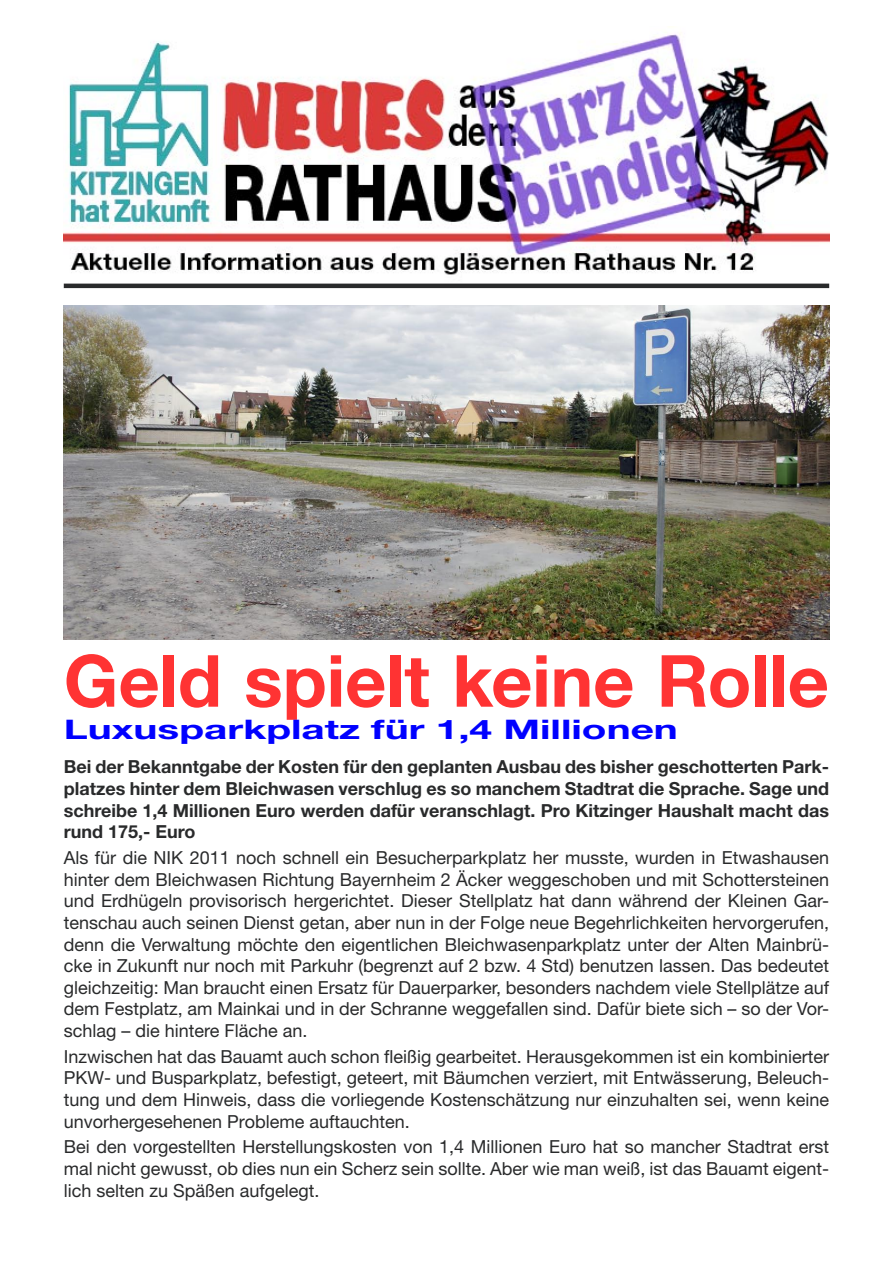
<style>
.page{position:relative;width:893px;height:1263px;background:#fff}
.page>*{position:absolute;margin:0;border:0;box-sizing:border-box;transform-origin:0 0}
.üschr{font:700 72px "Helvetica Neue";letter-spacing:-.005em;color:#f33}
.blau{font:700 27px "Helvetica Neue";color:#00f;scale:1.5 1}
.text{font:18px/21.6px "Helvetica Neue";color:#292a2b;text-align:justify}
.text-2{font:700 18px/21.6px "Helvetica Neue";color:#292a2b;text-align:justify}
</style>
<div class="page">
<img style="left:64px;top:32px;width:765px;height:257px">
<img style="left:64px;top:306px;width:765px;height:333px">
<hr style="left:64px;top:284px;width:765px;height:4px;background:#292a2b">
<p class="üschr" style="left:64px;top:636px;width:767px">Geld spielt keine Rolle</p>
<p class="blau" style="left:64px;top:713px;width:411px">Luxusparkplatz für 1,4 Millionen</p>
<p class="text-2" style="left:64px;top:756px;width:767px">Bei der Bekanntgabe der Kosten für den geplanten Ausbau des bisher geschotterten Park&shy;platzes hinter dem Bleichwasen verschlug es so manchem Stadtrat die Sprache. Sage und schreibe 1,4 Millionen Euro werden dafür veranschlagt. Pro Kitzinger Haushalt macht das rund 175,- Euro</p>
<p class="text" style="left:64px;top:847px;width:767px">Als für die NIK 2011 noch schnell ein Besucherparkplatz her musste, wurden in Etwashausen hinter dem Bleichwasen Richtung Bayernheim 2 Äcker weggeschoben und mit Schottersteinen und Erdhügeln provisorisch hergerichtet. Dieser Stellplatz hat dann während der Kleinen Gar&shy;tenschau auch seinen Dienst getan, aber nun in der Folge neue Begehrlichkeiten hervorgerufen, denn die Verwaltung möchte den eigentlichen Bleichwasenparkplatz unter der Alten Mainbrü&shy;cke in Zukunft nur noch mit Parkuhr (begrenzt auf 2 bzw. 4 Std) benutzen lassen. Das bedeutet gleichzeitig: Man braucht einen Ersatz für Dauerparker, besonders nachdem viele Stellplätze auf dem Festplatz, am Mainkai und in der Schranne weggefallen sind. Dafür biete sich – so der Vor&shy;schlag – die hintere Fläche an.</p>
<p class="text" style="left:64px;top:1045px;width:767px">Inzwischen hat das Bauamt auch schon fleißig gearbeitet. Herausgekommen ist ein kombinierter PKW- und Busparkplatz, befestigt, geteert, mit Bäumchen verziert, mit Entwässerung, Beleuch&shy;tung und dem Hinweis, dass die vorliegende Kostenschätzung nur einzuhalten sei, wenn keine unvorhergesehenen Probleme auftauchten.</p>
<p class="text" style="left:64px;top:1136px;width:767px">Bei den vorgestellten Herstellungskosten von 1,4 Millionen Euro hat so mancher Stadtrat erst mal nicht gewusst, ob dies nun ein Scherz sein sollte. Aber wie man weiß, ist das Bauamt eigent&shy;lich selten zu Späßen aufgelegt.</p>
</div>
